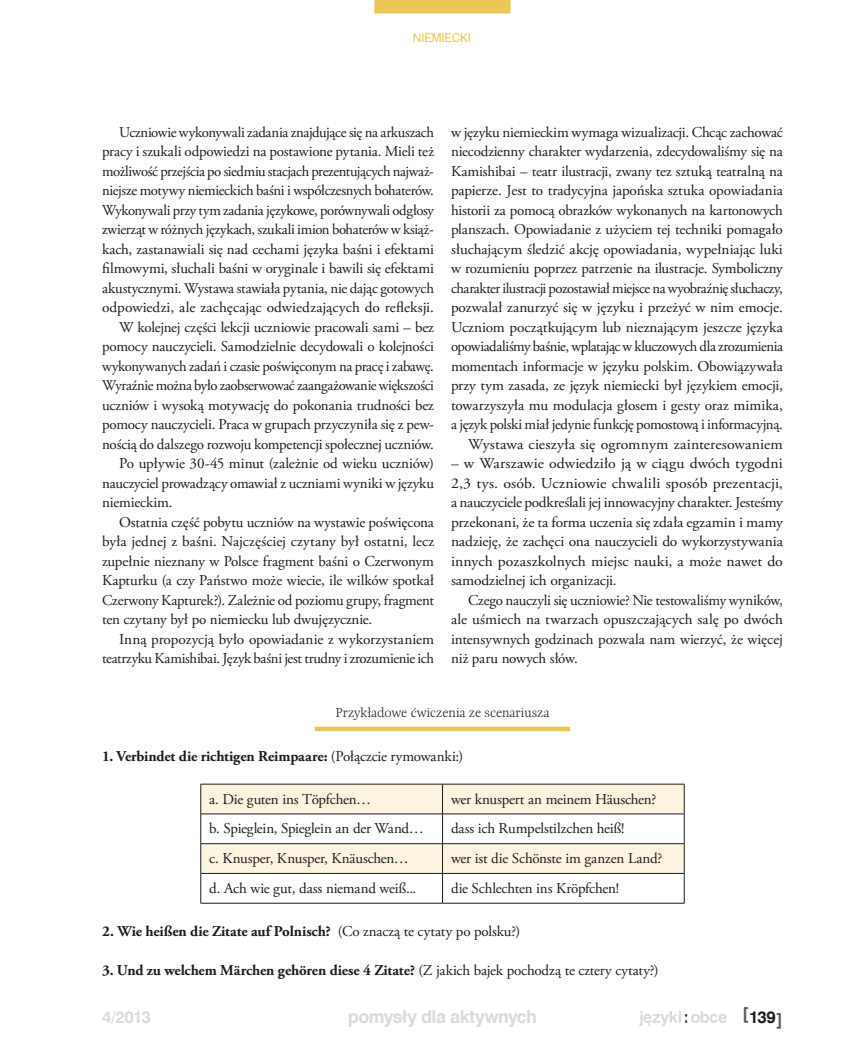
<style>
.page{position:relative;width:851px;height:1063px;background:#fff}
.page>*{position:absolute;margin:0;border:0;box-sizing:border-box;transform-origin:0 0}
.t1{font:700 18px "Swiss 721 TL";letter-spacing:-.03em;color:#dadada}
.t2{font:700 16.65px "Swiss 721 TL";color:#dadada}
.t3{font:700 16.5px "Swiss 721 TL";color:#1d1d1b}
.t4{font:15px/19.5px "Adobe Garamond Pro";letter-spacing:-.01em;color:#1d1d1b;text-align:right}
.t5{font:15px/19.5px "Adobe Garamond Pro";letter-spacing:-.01em;color:#1d1d1b;text-align:justify;scale:1.05 1}
.t6{font:700 15px "Adobe Garamond Pro";letter-spacing:-.01em;color:#1d1d1b}
.t7{font:100 13.5px "Nyte";color:#1d1d1b}
.t8{font:12px "Swiss 721 TL";letter-spacing:-.015em;color:#ecc758}
.s1{font-weight:400}
.s2{color:#575756}
</style>
<div class="page">
<hr style="left:315px;top:727px;width:255px;height:4px;background:#ecc758">
<div style="left:201px;top:785px;width:483px;height:29px;background:#fcf4e1"></div>
<svg style="left:201px;top:815px;width:483px;height:88px"></svg>
<hr style="left:200px;top:784px;width:242px;height:1px;background:#1d1d1b">
<hr style="left:200px;top:784px;width:1px;height:30px;background:#1d1d1b">
<hr style="left:442px;top:784px;width:242px;height:1px;background:#1d1d1b">
<hr style="left:442px;top:784px;width:1px;height:30px;background:#1d1d1b">
<hr style="left:684px;top:784px;width:1px;height:30px;background:#1d1d1b">
<hr style="left:200px;top:814px;width:242px;height:1px;background:#1d1d1b">
<hr style="left:442px;top:814px;width:242px;height:1px;background:#1d1d1b">
<hr style="left:200px;top:843px;width:242px;height:1px;background:#1d1d1b">
<hr style="left:442px;top:843px;width:242px;height:1px;background:#1d1d1b">
<hr style="left:200px;top:873px;width:242px;height:1px;background:#1d1d1b">
<svg style="left:200px;top:814px;width:1px;height:89px"></svg>
<hr style="left:442px;top:873px;width:242px;height:1px;background:#1d1d1b">
<svg style="left:442px;top:814px;width:1px;height:89px"></svg>
<svg style="left:684px;top:814px;width:1px;height:89px"></svg>
<hr style="left:200px;top:903px;width:242px;height:1px;background:#1d1d1b">
<hr style="left:442px;top:903px;width:242px;height:1px;background:#1d1d1b">
<svg style="left:639px;top:1011px;width:87px;height:15px"></svg>
<div style="left:374px;top:0;width:136px;height:13px;background:#ecc758"></div>
<p class="t8" style="left:413px;top:30px;width:60px">NIEMIECKI</p>
<p class="t4" style="left:119px;top:123px;width:316px">Uczniowie wykonywali zadania znajdujące się na arkuszach</p>
<p class="t4" style="left:102px;top:142px;width:333px">pracy i szukali odpowiedzi na postawione pytania. Mieli też</p>
<p class="t4" style="left:102px;top:162px;width:333px">możliwość przejścia po siedmiu stacjach prezentujących najważ-</p>
<p class="t4" style="left:102px;top:181px;width:333px">niejsze motywy niemieckich baśni i współczesnych bohaterów.</p>
<p class="t4" style="left:102px;top:201px;width:333px">Wykonywali przy tym zadania językowe, porównywali odgłosy</p>
<p class="t4" style="left:102px;top:220px;width:333px">zwierząt w różnych językach, szukali imion bohaterów w książ-</p>
<p class="t4" style="left:102px;top:240px;width:333px">kach, zastanawiali się nad cechami języka baśni i efektami</p>
<p class="t4" style="left:102px;top:259px;width:333px">filmowymi, słuchali baśni w oryginale i bawili się efektami</p>
<p class="t4" style="left:102px;top:279px;width:333px">akustycznymi. Wystawa stawiała pytania, nie dając gotowych</p>
<p class="t4" style="left:102px;top:298px;width:333px">odpowiedzi, ale zachęcając odwiedzających do refleksji.</p>
<p class="t4" style="left:119px;top:318px;width:316px">W kolejnej części lekcji uczniowie pracowali sami – bez</p>
<p class="t4" style="left:102px;top:337px;width:333px">pomocy nauczycieli. Samodzielnie decydowali o kolejności</p>
<p class="t4" style="left:102px;top:357px;width:333px">wykonywanych zadań i czasie poświęconym na pracę i zabawę.</p>
<p class="t4" style="left:102px;top:376px;width:333px">Wyraźnie można było zaobserwować zaangażowanie większości</p>
<p class="t4" style="left:102px;top:396px;width:333px">uczniów i wysoką motywację do pokonania trudności bez</p>
<p class="t4" style="left:102px;top:415px;width:333px">pomocy nauczycieli. Praca w grupach przyczyniła się z pew-</p>
<p class="t4" style="left:102px;top:435px;width:333px">nością do dalszego rozwoju kompetencji społecznej uczniów.</p>
<p class="t4" style="left:119px;top:454px;width:316px">Po upływie 30-45 minut (zależnie od wieku uczniów)</p>
<p class="t4" style="left:102px;top:474px;width:333px">nauczyciel prowadzący omawiał z uczniami wyniki w języku</p>
<p class="t4" style="left:102px;top:493px;width:72px">niemieckim.</p>
<p class="t4" style="left:119px;top:513px;width:316px">Ostatnia część pobytu uczniów na wystawie poświęcona</p>
<p class="t4" style="left:102px;top:532px;width:333px">była jednej z baśni. Najczęściej czytany był ostatni, lecz</p>
<p class="t4" style="left:102px;top:552px;width:333px">zupełnie nieznany w Polsce fragment baśni o Czerwonym</p>
<p class="t4" style="left:102px;top:571px;width:333px">Kapturku (a czy Państwo może wiecie, ile wilków spotkał</p>
<p class="t4" style="left:102px;top:591px;width:333px">Czerwony Kapturek?). Zależnie od poziomu grupy, fragment</p>
<p class="t4" style="left:102px;top:610px;width:272px">ten czytany był po niemiecku lub dwujęzycznie.</p>
<p class="t4" style="left:119px;top:630px;width:316px">Inną propozycją było opowiadanie z wykorzystaniem</p>
<p class="t4" style="left:102px;top:649px;width:333px">teatrzyku Kamishibai. Język baśni jest trudny i zrozumienie ich</p>
<p class="t4" style="left:451px;top:123px;width:333px">w języku niemieckim wymaga wizualizacji. Chcąc zachować niecodzienny charakter wydarzenia, zdecydowaliśmy się na Kamishibai – teatr ilustracji, zwany tez sztuką teatralną na papierze. Jest to tradycyjna japońska sztuka opowiadania historii za pomocą obrazków wykonanych na kartonowych planszach. Opowiadanie z użyciem tej techniki pomagało słuchającym śledzić akcję opowiadania, wypełniając luki w rozumieniu poprzez patrzenie na ilustracje. Symboliczny charakter ilustracji pozostawiał miejsce na wyobraźnię słuchaczy, pozwalał zanurzyć się w języku i przeżyć w nim emocje.<br>Uczniom początkującym lub nieznającym jeszcze języka opowiadaliśmy baśnie, wplatając w kluczowych dla zrozumienia momentach informacje w języku polskim. Obowiązywała przy tym zasada, ze język niemiecki był językiem emocji, towarzyszyła mu modulacja głosem i gesty oraz mimika, a język polski miał jedynie funkcję pomostową i informacyjną.<br>Wystawa cieszyła się ogromnym zainteresowaniem</p>
<p class="t5" style="left:451px;top:454px;width:317px">– w Warszawie odwiedziło ją w ciągu dwóch tygodni 2,3 tys. osób. Uczniowie chwalili sposób prezentacji, a nauczyciele podkreślali jej innowacyjny charakter. Jesteśmy przekonani, że ta forma uczenia się zdała egzamin i mamy nadzieję, że zachęci ona nauczycieli do wykorzystywania innych pozaszkolnych miejsc nauki, a może nawet do samodzielnej ich organizacji.</p>
<p class="t4" style="left:451px;top:591px;width:333px;text-align:justify;text-indent:17px">Czego nauczyli się uczniowie? Nie testowaliśmy wyników, ale uśmiech na twarzach opuszczających salę po dwóch intensywnych godzinach pozwala nam wierzyć, że więcej niż paru nowych słów.</p>
<p class="t7" style="left:335px;top:703px;width:215px">Przykładowe ćwiczenia ze scenariusza</p>
<p class="t6" style="left:102px;top:747px;width:362px">1. Verbindet die richtigen Reimpaare: <span class="s1">(Połączcie rymowanki:)</span></p>
<p class="t4" style="left:209px;top:790px;width:163px">a. Die guten ins Töpfchen…</p>
<p class="t4" style="left:451px;top:790px;width:207px">wer knuspert an meinem Häuschen?</p>
<p class="t4" style="left:209px;top:819px;width:216px">b. Spieglein, Spieglein an der Wand…</p>
<p class="t4" style="left:451px;top:819px;width:175px">dass ich Rumpelstilzchen heiß!</p>
<p class="t4" style="left:209px;top:849px;width:201px">c. Knusper, Knusper, Knäuschen…</p>
<p class="t4" style="left:451px;top:849px;width:213px">wer ist die Schönste im ganzen Land?</p>
<p class="t4" style="left:209px;top:879px;width:208px">d. Ach wie gut, dass niemand weiß...</p>
<p class="t4" style="left:451px;top:879px;width:170px">die Schlechten ins Kröpfchen!</p>
<p class="t6" style="left:102px;top:923px;width:419px">2. Wie heißen die Zitate auf Polnisch? <span class="s1">(Co znaczą te cytaty po polsku?)</span></p>
<p class="t6" style="left:102px;top:962px;width:558px">3. Und zu welchem Märchen gehören diese 4 Zitate? <span class="s1">(Z jakich bajek pochodzą te cztery cytaty?)</span></p>
<p class="t2" style="left:102px;top:1006px;width:50px">4/2013</p>
<p class="t3" style="left:742px;top:1006px;width:42px"><sup>[</sup>139<span class="s2">]</span></p>
<p class="t1" style="left:348px;top:1005px;width:191px">pomysły dla aktywnych</p>
</div>
